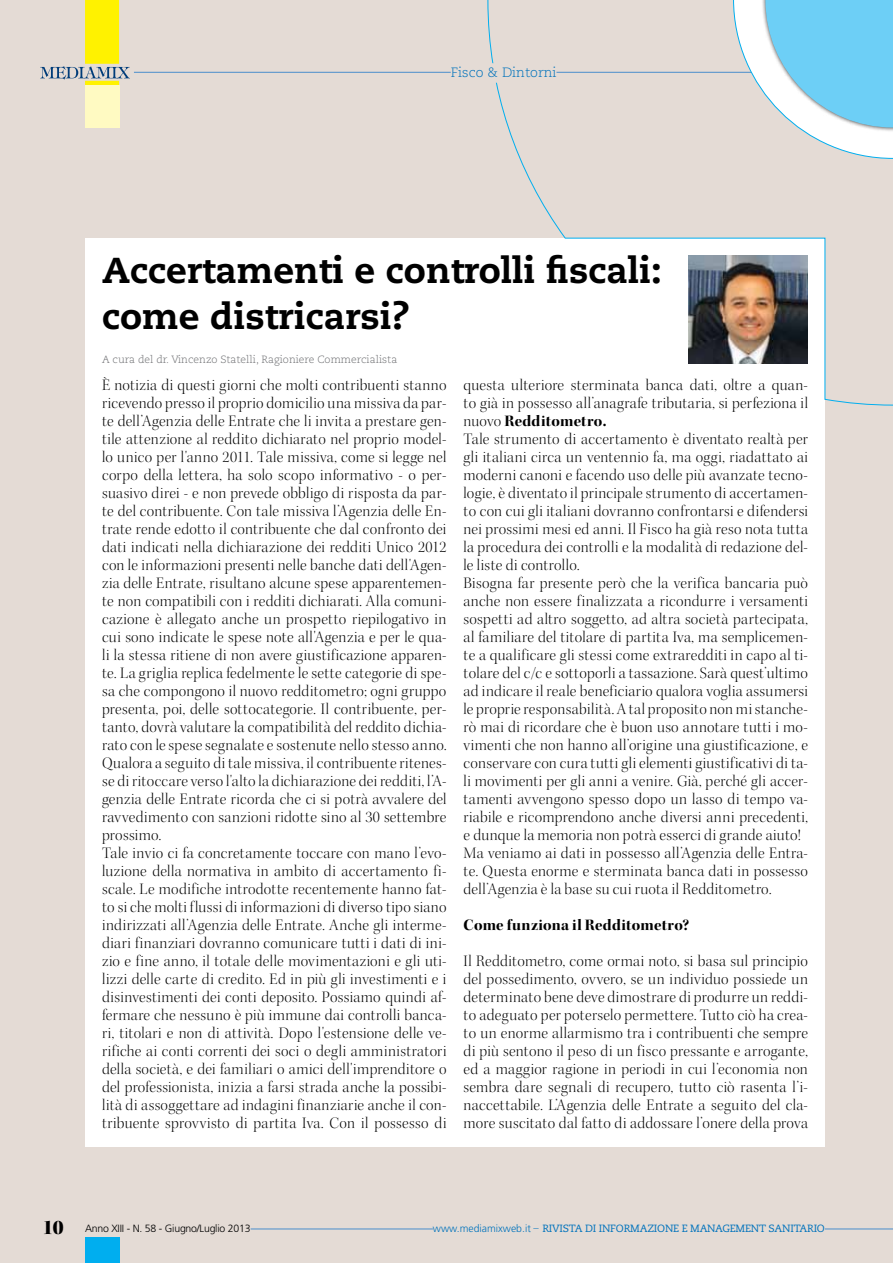
<style>
.page{position:relative;width:893px;height:1263px;background:#e4dbd5}
.page>*{position:absolute;margin:0;border:0;box-sizing:border-box;transform-origin:0 0}
.t1{font:800 36px/46.5px "Caecilia LT Std";color:#000}
.t2{font:16.2px/18px "Kepler Std Light Disp";letter-spacing:.02em;color:#000}
.t3{font:16.2px "Kepler Std Bold Disp";letter-spacing:.015em;color:#000}
.t4{font:300 13.5px "Caecilia LT Std";color:#0072bc}
.t5{font:300 10.5px "Caecilia LT Std";color:#6d6e71}
.t6{font:300 10.5px "Frutiger LT Std";color:#0072bc}
.t7{font:300 10.5px "Frutiger LT Std";letter-spacing:-.02em;color:#000}
.t8{font:10.5px "Caecilia LT Std";letter-spacing:-.02em;color:#0072bc}
.s1{font-family:"Kepler Std Light Disp"}
.s2{font-family:"Kepler Std Black Disp";font-weight:400;font-size:21px}
.s3{font-family:"Futura Std"}
.s4{font-family:"Caecilia LT Std";font-weight:400}
</style>
<div class="page">
<svg style="left:40px;top:0;width:90px;height:88px"></svg>
<hr style="left:96px;top:1228px;width:797px;height:1px;background:#4a8ecc">
<div style="left:85px;top:1237px;width:34px;height:26px;background:#00aeef"></div>
<div style="left:85px;top:1219px;width:166px;height:17px;background:#e4dbd5"></div>
<div style="left:433px;top:1214px;width:392px;height:18px;background:#e4dbd5"></div>
<div style="left:85px;top:85px;width:34px;height:43px;background:#fffac2"></div>
<hr style="left:134px;top:72px;width:638px;height:1px;background:#4a8ecc">
<div style="left:85px;top:238px;width:740px;height:908px;background:#fff"></div>
<svg style="left:487px;top:0;width:406px;height:406px"></svg>
<div style="left:451px;top:63px;width:105px;height:20px;background:#e4dbd5"></div>
<img style="left:689px;top:255px;width:119px;height:108px">
<p class="t4" style="left:451px;top:65px;width:107px">Fisco &amp; Dintorni</p>
<h1 class="t1" style="left:102px;top:247px;width:561px">Accertamenti e controlli fiscali: come districarsi?</h1>
<p class="t5" style="left:102px;top:354px;width:297px">A cura del dr. Vincenzo Statelli, Ragioniere Commercialista</p>
<p class="t2" style="left:102px;top:376px;width:346px">È notizia di questi giorni che molti contribuenti stanno ricevendo presso il proprio domicilio una missiva da par&shy;te dell’Agenzia delle Entrate che li invita a prestare gen&shy;tile attenzione al reddito dichiarato nel proprio model&shy;lo unico per l'anno 2011. Tale missiva, come si legge nel corpo della lettera, ha solo scopo informativo - o per&shy;suasivo direi - e non prevede obbligo di risposta da par&shy;te del contribuente. Con tale missiva l’Agenzia delle En&shy;trate rende edotto il contribuente che dal confronto dei dati indicati nella dichiarazione dei redditi Unico 2012 con le informazioni presenti nelle banche dati dell'Agen&shy;zia delle Entrate, risultano alcune spese apparentemen&shy;te non compatibili con i redditi dichiarati. Alla comuni&shy;cazione è allegato anche un prospetto riepilogativo in cui sono indicate le spese note all'Agenzia e per le qua&shy;li la stessa ritiene di non avere giustificazione apparen&shy;te. La griglia replica fedelmente le sette categorie di spe&shy;sa che compongono il nuovo redditometro; ogni gruppo presenta, poi, delle sottocategorie. Il contribuente, per&shy;tanto, dovrà valutare la compatibilità del reddito dichia&shy;rato con le spese segnalate e sostenute nello stesso anno.<br>Qualora a seguito di tale missiva, il contribuente ritenes&shy;se di ritoccare verso l'alto la dichiarazione dei redditi, l’A&shy;genzia delle Entrate ricorda che ci si potrà avvalere del ravvedimento con sanzioni ridotte sino al 30 settembre prossimo.<br>Tale invio ci fa concretamente toccare con mano l’evo&shy;luzione della normativa in ambito di accertamento fi&shy;scale. Le modifiche introdotte recentemente hanno fat&shy;to si che molti flussi di informazioni di diverso tipo siano indirizzati all’Agenzia delle Entrate. Anche gli interme&shy;diari finanziari dovranno comunicare tutti i dati di ini&shy;zio e fine anno, il totale delle movimentazioni e gli uti&shy;lizzi delle carte di credito. Ed in più gli investimenti e i disinvestimenti dei conti deposito. Possiamo quindi af&shy;fermare che nessuno è più immune dai controlli banca&shy;ri, titolari e non di attività. Dopo l'estensione delle ve&shy;rifiche ai conti correnti dei soci o degli amministratori della società, e dei familiari o amici dell'imprenditore o del professionista, inizia a farsi strada anche la possibi&shy;lità di assoggettare ad indagini finanziarie anche il con&shy;tribuente sprovvisto di partita Iva. Con il possesso di</p>
<p class="t2" style="left:463px;top:376px;width:346px">questa ulteriore sterminata banca dati, oltre a quan&shy;to già in possesso all’anagrafe tributaria, si perfeziona il</p>
<p class="t3" style="left:463px;top:412px;width:144px"><span class="s1">nuovo</span> Redditometro.</p>
<p class="t2" style="left:463px;top:430px;width:346px">Tale strumento di accertamento è diventato realtà per gli italiani circa un ventennio fa, ma oggi, riadattato ai moderni canoni e facendo uso delle più avanzate tecno&shy;logie, è diventato il principale strumento di accertamen&shy;to con cui gli italiani dovranno confrontarsi e difendersi nei prossimi mesi ed anni. Il Fisco ha già reso nota tutta la procedura dei controlli e la modalità di redazione del&shy;le liste di controllo.<br>Bisogna far presente però che la verifica bancaria può anche non essere finalizzata a ricondurre i versamenti sospetti ad altro soggetto, ad altra società partecipata, al familiare del titolare di partita Iva, ma semplicemen&shy;te a qualificare gli stessi come extraredditi in capo al ti&shy;tolare del c/c e sottoporli a tassazione. Sarà quest’ultimo ad indicare il reale beneficiario qualora voglia assumersi le proprie responsabilità. A tal proposito non mi stanche&shy;rò mai di ricordare che è buon uso annotare tutti i mo&shy;vimenti che non hanno all’origine una giustificazione, e conservare con cura tutti gli elementi giustificativi di ta&shy;li movimenti per gli anni a venire. Già, perché gli accer&shy;tamenti avvengono spesso dopo un lasso di tempo va&shy;riabile e ricomprendono anche diversi anni precedenti, e dunque la memoria non potrà esserci di grande aiuto!<br>Ma veniamo ai dati in possesso all’Agenzia delle Entra&shy;te. Questa enorme e sterminata banca dati in possesso dell’Agenzia è la base su cui ruota il Redditometro.</p>
<p class="t3" style="left:463px;top:916px;width:227px">Come funziona il Redditometro?</p>
<p class="t2" style="left:463px;top:952px;width:346px;text-align:justify">Il Redditometro, come ormai noto, si basa sul principio del possedimento, ovvero, se un individuo possiede un determinato bene deve dimostrare di produrre un reddi&shy;to adeguato per poterselo permettere. Tutto ciò ha crea&shy;to un enorme allarmismo tra i contribuenti che sempre di più sentono il peso di un fisco pressante e arrogante, ed a maggior ragione in periodi in cui l’economia non sembra dare segnali di recupero, tutto ciò rasenta l’i&shy;naccettabile. L’Agenzia delle Entrate a seguito del cla&shy;more suscitato dal fatto di addossare l’onere della prova</p>
<p class="t7" style="left:43px;top:1222px;width:210px"><span class="s2">10</span> Anno XIII - N. 58 - Giugno/Luglio 2013</p>
<p class="t6" style="left:433px;top:1223px;width:200px">www.mediamixweb.it <span class="s3">–</span> <span class="s4">RIVISTA DI INFORMA</span></p>
<p class="t8" style="left:647px;top:1222px;width:178px">ZIONE E MANAGEMENT SANITARIO</p>
</div>
